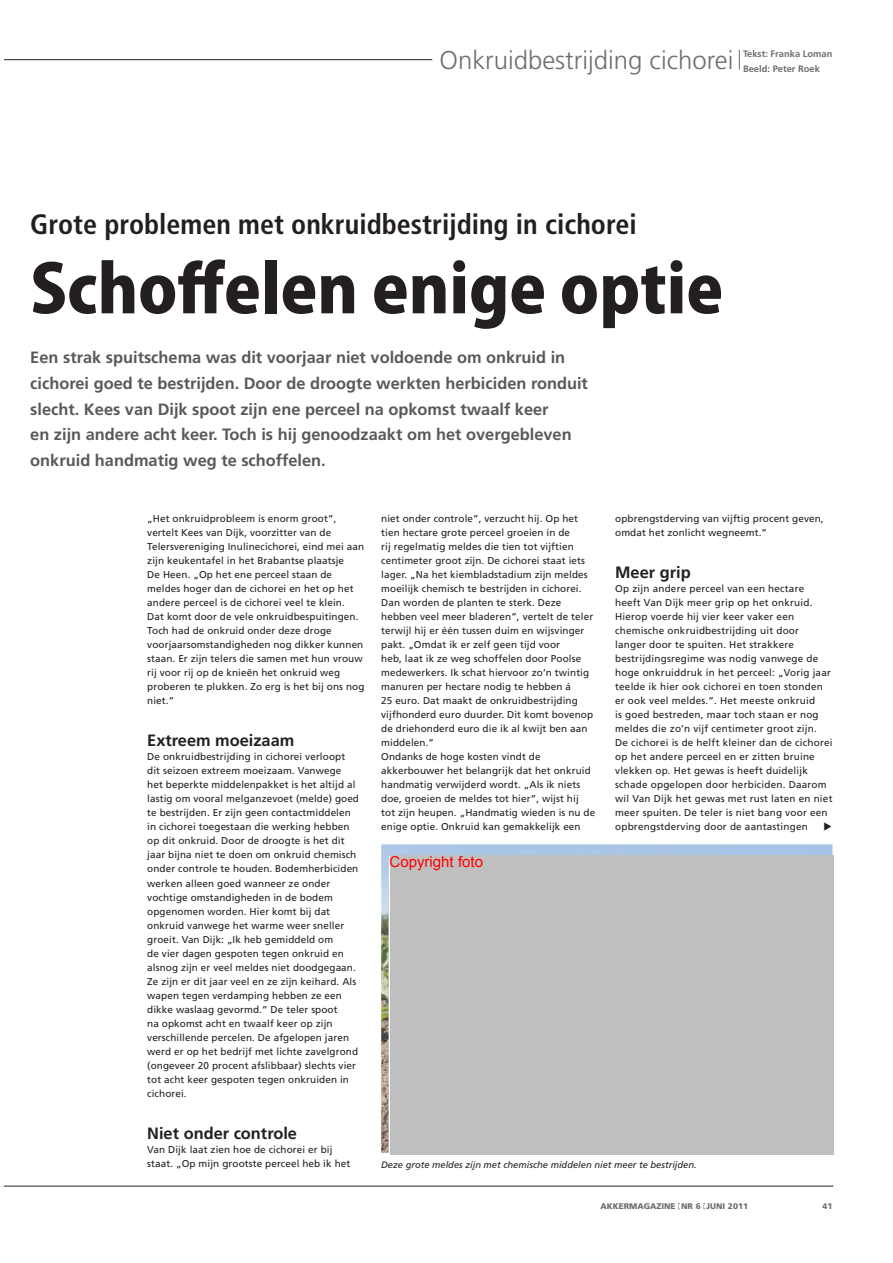
<style>
.page{position:relative;width:893px;height:1263px;background:#fff}
.page>*{position:absolute;margin:0;border:0;box-sizing:border-box;transform-origin:0 0}
.t1{font:66px "Koz Go Pro Heavy 90 msp RKSJ H";color:#231f20}
.t2{font:700 condensed 28.05px "Frutiger LT Std";color:#231f20}
.t3{font:300 25.65px "Frutiger LT Std";color:#6d6e70}
.t4{font:700 16.35px/25.7px "Frutiger LT Std";color:#58595b}
.t5{font:700 16.35px "Frutiger LT Std";color:#231f20}
.t6{font:15px "Arial";color:#f00}
.t7{font:9.9px/14.1px "Frutiger LT Std";letter-spacing:.01em;color:#231f20}
.t8{font:italic 9.3px "Frutiger LT Std";color:#231f20}
.t9{font:700 9.3px/14.9px "Frutiger LT Std";color:#6d6e70}
.t10{font:900 8.25px "Frutiger LT Std";color:#6d6e70}
</style>
<div class="page">
<img style="left:381px;top:844px;width:451px;height:309px">
<svg style="left:739px;top:50px;width:1px;height:20px"></svg>
<hr style="left:4px;top:59px;width:428px;height:1px;background:#231f20">
<svg style="left:703px;top:1203px;width:2px;height:7px"></svg>
<hr style="left:4px;top:1186px;width:829px;height:1px;background:#231f20">
<div style="left:390px;top:855px;width:443px;height:300px;background:#bfbfbf"></div>
<h3 class="t3" style="left:439px;top:49px;width:295px">Onkruidbestrijding cichorei</h3>
<p class="t9" style="left:743px;top:47px;width:91px">Tekst: Franka Loman<br>Beeld: Peter Roek</p>
<h2 class="t2" style="left:30px;top:212px;width:608px">Grote problemen met onkruidbestrijding in cichorei</h2>
<h1 class="t1" style="left:30px;top:264px;width:694px">Schoffelen enige optie</h1>
<p class="t4" style="left:30px;top:345px;width:559px">Een strak spuitschema was dit voorjaar niet voldoende om onkruid in cichorei goed te bestrijden. Door de droogte werkten herbiciden ronduit slecht. Kees van Dijk spoot zijn ene perceel na opkomst twaalf keer<br>en zijn andere acht keer. Toch is hij genoodzaakt om het overgebleven onkruid handmatig weg te schoffelen.</p>
<p class="t7" style="left:147px;top:512px;width:219px">„Het onkruidprobleem is enorm groot”, vertelt Kees van Dijk, voorzitter van de Telersvereniging Inulinecichorei, eind mei aan zijn keukentafel in het Brabantse plaatsje<br>De Heen. „Op het ene perceel staan de meldes hoger dan de cichorei en het op het andere perceel is de cichorei veel te klein.<br>Dat komt door de vele onkruidbespuitingen.<br>Toch had de onkruid onder deze droge voorjaarsomstandigheden nog dikker kunnen staan. Er zijn telers die samen met hun vrouw rij voor rij op de knieën het onkruid weg proberen te plukken. Zo erg is het bij ons nog niet.”</p>
<h3 class="t5" style="left:147px;top:733px;width:149px">Extreem moeizaam</h3>
<p class="t7" style="left:147px;top:750px;width:213px">De onkruidbestrijding in cichorei verloopt dit seizoen extreem moeizaam. Vanwege het beperkte middelenpakket is het altijd al lastig om vooral melganzevoet (melde) goed te bestrijden. Er zijn geen contactmiddelen in cichorei toegestaan die werking hebben op dit onkruid. Door de droogte is het dit jaar bijna niet te doen om onkruid chemisch onder controle te houden. Bodemherbiciden werken alleen goed wanneer ze onder vochtige omstandigheden in de bodem opgenomen worden. Hier komt bij dat onkruid vanwege het warme weer sneller groeit. Van Dijk: „Ik heb gemiddeld om<br>de vier dagen gespoten tegen onkruid en alsnog zijn er veel meldes niet doodgegaan.<br>Ze zijn er dit jaar veel en ze zijn keihard. Als wapen tegen verdamping hebben ze een dikke waslaag gevormd.” De teler spoot<br>na opkomst acht en twaalf keer op zijn verschillende percelen. De afgelopen jaren werd er op het bedrijf met lichte zavelgrond (ongeveer 20 procent afslibbaar) slechts vier tot acht keer gespoten tegen onkruiden in cichorei.</p>
<h3 class="t5" style="left:147px;top:1126px;width:151px">Niet onder controle</h3>
<p class="t7" style="left:147px;top:1143px;width:205px">Van Dijk laat zien hoe de cichorei er bij staat. „Op mijn grootste perceel heb ik het</p>
<p class="t7" style="left:381px;top:512px;width:216px">niet onder controle”, verzucht hij. Op het tien hectare grote perceel groeien ín de<br>rij regelmatig meldes die tien tot vijftien centimeter groot zijn. De cichorei staat iets lager. „Na het kiembladstadium zijn meldes moeilijk chemisch te bestrijden in cichorei.<br>Dan worden de planten te sterk. Deze hebben veel meer bladeren”, vertelt de teler terwijl hij er één tussen duim en wijsvinger pakt. „Omdat ik er zelf geen tijd voor<br>heb, laat ik ze weg schoffelen door Poolse medewerkers. Ik schat hiervoor zo’n twintig manuren per hectare nodig te hebben á<br>25 euro. Dat maakt de onkruidbestrijding vijfhonderd euro duurder. Dit komt bovenop de driehonderd euro die ik al kwijt ben aan middelen.”<br>Ondanks de hoge kosten vindt de akkerbouwer het belangrijk dat het onkruid handmatig verwijderd wordt. „Als ik niets doe, groeien de meldes tot hier”, wijst hij<br>tot zijn heupen. „Handmatig wieden is nu de enige optie. Onkruid kan gemakkelijk een</p>
<p class="t7" style="left:615px;top:512px;width:210px">opbrengstderving van vijftig procent geven, omdat het zonlicht wegneemt.”</p>
<h3 class="t5" style="left:615px;top:565px;width:77px">Meer grip</h3>
<p class="t7" style="left:615px;top:582px;width:219px">Op zijn andere perceel van een hectare<br>heeft Van Dijk meer grip op het onkruid.<br>Hierop voerde hij vier keer vaker een chemische onkruidbestrijding uit door<br>langer door te spuiten. Het strakkere bestrijdingsregime was nodig vanwege de hoge onkruiddruk in het perceel: „Vorig jaar teelde ik hier ook cichorei en toen stonden er ook veel meldes.”. Het meeste onkruid<br>is goed bestreden, maar toch staan er nog meldes die zo’n vijf centimeter groot zijn.<br>De cichorei is de helft kleiner dan de cichorei op het andere perceel en er zitten bruine vlekken op. Het gewas is heeft duidelijk schade opgelopen door herbiciden. Daarom wil Van Dijk het gewas met rust laten en niet meer spuiten. De teler is niet bang voor een opbrengstderving door de aantastingen</p>
<h3 class="t6" style="left:390px;top:852px;width:95px">Copyright foto</h3>
<p class="t8" style="left:381px;top:1161px;width:317px">Deze grote meldes zijn met chemische middelen niet meer te bestrijden.</p>
<p class="t10" style="left:600px;top:1203px;width:149px">AKKERMAGAZINE NR 6 JUNI 2011</p>
<p class="t10" style="left:822px;top:1203px;width:12px">41</p>
</div>
